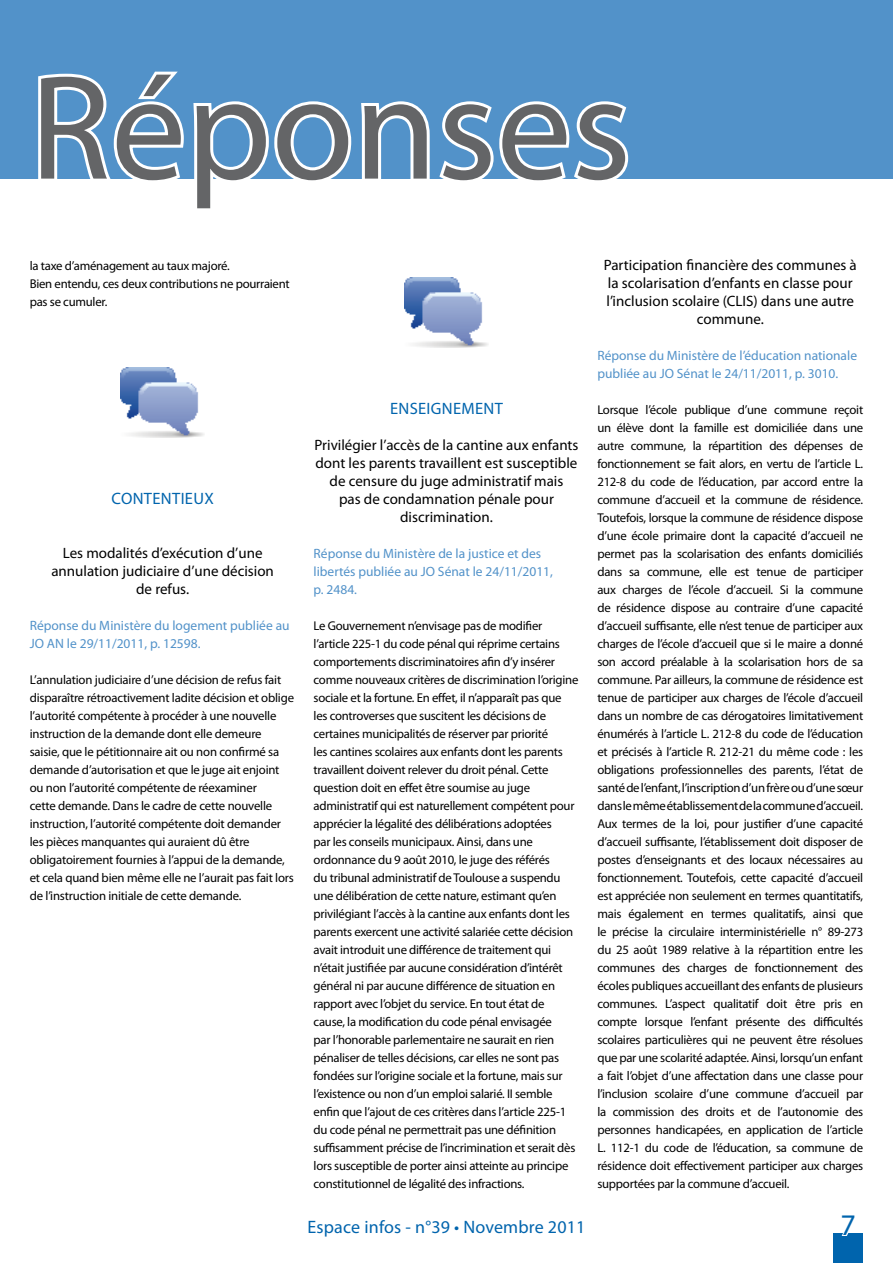
<style>
.page{position:relative;width:893px;height:1263px;background:#fff}
.page>*{position:absolute;margin:0;border:0;box-sizing:border-box;transform-origin:0 0}
.t1{font:150px "Myriad Pro";color:#646567}
.t2{font:30px "Myriad Pro";color:#0064ad}
.t3{font:18px "Myriad Pro";letter-spacing:.01em;color:#0064ad}
.t4{font:16.5px "Myriad Pro";letter-spacing:.02em;color:#0064ad}
.t5{font:15px/18px "Myriad Pro";color:#000;text-align:center}
.t6{font:13.5px/18px "Myriad Pro";color:#5292c9}
.t7{font:12.75px/18px "Myriad Pro";letter-spacing:-.02em;color:#000}
</style>
<div class="page">
<div style="left:0;top:0;width:893px;height:179px;background:#5292c9"></div>
<div style="left:833px;top:1233px;width:30px;height:30px;background:#0064ad"></div>
<svg style="left:841px;top:1233px;width:8px;height:3px"></svg>
<svg style="left:38px;top:71px;width:591px;height:108px"></svg>
<img style="left:121px;top:367px;width:83px;height:71px">
<img style="left:404px;top:277px;width:84px;height:71px">
<h1 class="t1" style="left:30px;top:36px;width:603px">Réponses</h1>
<p class="t7" style="left:30px;top:257px;width:261px">la taxe d’aménagement au taux majoré.<br>Bien entendu, ces deux contributions ne pourraient pas se cumuler.</p>
<p class="t4" style="left:112px;top:488px;width:104px">contentieux</p>
<p class="t5" style="left:51px;top:544px;width:224px">Les modalités d’exécution d’une annulation judiciaire d’une décision de refus.</p>
<p class="t6" style="left:30px;top:616px;width:261px">Réponse du Ministère du logement publiée au<br>JO AN le 29/11/2011, p. 12598.</p>
<p class="t7" style="left:30px;top:671px;width:266px">L’annulation judiciaire d’une décision de refus fait disparaître rétroactivement ladite décision et oblige l’autorité compétente à procéder à une nouvelle instruction de la demande dont elle demeure saisie, que le pétitionnaire ait ou non confirmé sa demande d’autorisation et que le juge ait enjoint ou non l’autorité compétente de réexaminer<br>cette demande. Dans le cadre de cette nouvelle instruction, l’autorité compétente doit demander les pièces manquantes qui auraient dû être obligatoirement fournies à l’appui de la demande, et cela quand bien même elle ne l’aurait pas fait lors de l’instruction initiale de cette demande.</p>
<p class="t4" style="left:390px;top:398px;width:74px">enseigneme</p>
<p class="t4" style="left:484px;top:398px;width:21px">nt</p>
<p class="t5" style="left:314px;top:436px;width:266px">Privilégier l’accès de la cantine aux enfants dont les parents travaillent est susceptible de censure du juge administratif mais<br>pas de condamnation pénale pour discrimination.</p>
<p class="t6" style="left:314px;top:544px;width:241px">Réponse du Ministère de la justice et des libertés publiée au JO Sénat le 24/11/2011, p. 2484.</p>
<p class="t7" style="left:314px;top:617px;width:266px">Le Gouvernement n’envisage pas de modifier l’article 225-1 du code pénal qui réprime certains comportements discriminatoires afin d’y insérer comme nouveaux critères de discrimination l’origine sociale et la fortune. En effet, il n’apparaît pas que les controverses que suscitent les décisions de certaines municipalités de réserver par priorité<br>les cantines scolaires aux enfants dont les parents travaillent doivent relever du droit pénal. Cette question doit en effet être soumise au juge administratif qui est naturellement compétent pour apprécier la légalité des délibérations adoptées<br>par les conseils municipaux. Ainsi, dans une ordonnance du 9 août 2010, le juge des référés<br>du tribunal administratif de Toulouse a suspendu une délibération de cette nature, estimant qu’en privilégiant l’accès à la cantine aux enfants dont les parents exercent une activité salariée cette décision avait introduit une différence de traitement qui n’était justifiée par aucune considération d’intérêt général ni par aucune différence de situation en rapport avec l’objet du service. En tout état de cause, la modification du code pénal envisagée<br>par l’honorable parlementaire ne saurait en rien pénaliser de telles décisions, car elles ne sont pas fondées sur l’origine sociale et la fortune, mais sur l’existence ou non d’un emploi salarié. II semble enfin que l’ajout de ces critères dans l’article 225-1 du code pénal ne permettrait pas une définition suffisamment précise de l’incrimination et serait dès lors susceptible de porter ainsi atteinte au principe constitutionnel de légalité des infractions.</p>
<h3 class="t3" style="left:307px;top:1216px;width:279px">Espace infos - n°39 • Novembre 2011</h3>
<p class="t5" style="left:604px;top:256px;width:255px">Participation financière des communes à la scolarisation d’enfants en classe pour l’inclusion scolaire (CLIS) dans une autre commune.</p>
<p class="t6" style="left:597px;top:346px;width:261px">Réponse du Ministère de l’éducation nationale publiée au JO Sénat le 24/11/2011, p. 3010.</p>
<p class="t7" style="left:597px;top:401px;width:267px;text-align:justify">Lorsque l’école publique d’une commune reçoit un élève dont la famille est domiciliée dans une autre commune, la répartition des dépenses de fonctionnement se fait alors, en vertu de l’article L.<br>212-8 du code de l’éducation, par accord entre la commune d’accueil et la commune de résidence.<br>Toutefois, lorsque la commune de résidence dispose d’une école primaire dont la capacité d’accueil ne permet pas la scolarisation des enfants domiciliés dans sa commune, elle est tenue de participer aux charges de l’école d’accueil. Si la commune de résidence dispose au contraire d’une capacité d’accueil suffisante, elle n’est tenue de participer aux charges de l’école d’accueil que si le maire a donné son accord préalable à la scolarisation hors de sa commune. Par ailleurs, la commune de résidence est tenue de participer aux charges de l’école d’accueil dans un nombre de cas dérogatoires limitativement énumérés à l’article L. 212-8 du code de l’éducation et précisés à l’article R. 212-21 du même code : les obligations professionnelles des parents, l’état de santé de l’enfant, l’inscription d’un frère ou d’une sœur dans le même établissement de la commune d’accueil.<br>Aux termes de la loi, pour justifier d’une capacité d’accueil suffisante, l’établissement doit disposer de postes d’enseignants et des locaux nécessaires au fonctionnement. Toutefois, cette capacité d’accueil est appréciée non seulement en termes quantitatifs, mais également en termes qualitatifs, ainsi que le précise la circulaire interministérielle n° 89-273 du 25 août 1989 relative à la répartition entre les communes des charges de fonctionnement des écoles publiques accueillant des enfants de plusieurs communes. L’aspect qualitatif doit être pris en compte lorsque l’enfant présente des difficultés scolaires particulières qui ne peuvent être résolues que par une scolarité adaptée. Ainsi, lorsqu’un enfant a fait l’objet d’une affectation dans une classe pour l’inclusion scolaire d’une commune d’accueil par la commission des droits et de l’autonomie des personnes handicapées, en application de l’article L. 112-1 du code de l’éducation, sa commune de résidence doit effectivement participer aux charges supportées par la commune d’accueil.</p>
<h2 class="t2" style="left:841px;top:1206px;width:17px">7</h2>
</div>
